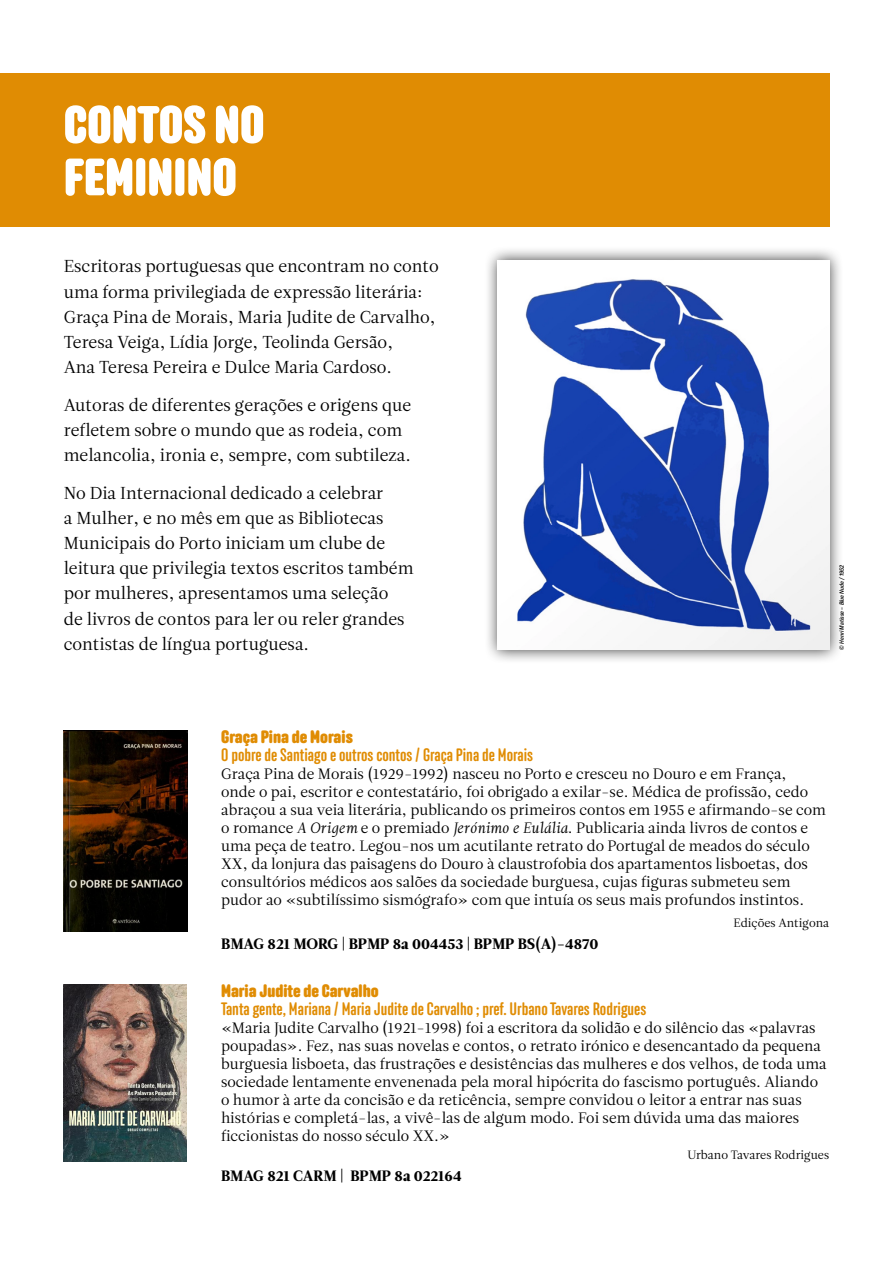
<style>
.page{position:relative;width:893px;height:1263px;background:#fff}
.page>*{position:absolute;margin:0;border:0;box-sizing:border-box;transform-origin:0 0}
.t1{font:700 52.5px/52.5px "Anchor";color:#fff}
.t2{font:500 18px "Anchor";color:#e08c03}
.t3{font:700 18px "Anchor";color:#e08c03}
.t4{font:17.25px/25px "Leitura Roman 1";color:#000}
.t5{font:15px/18px "Leitura Roman 1";color:#000}
.t6{font:15px "Leitura Roman 4";color:#000}
.t7{font:12px "Leitura Roman 1";color:#000}
.t8{font:italic 500 condensed 6px "GT America";color:#000}
.s1{font-family:"Leitura Italic 1"}
</style>
<div class="page">
<div style="left:0;top:74px;width:829px;height:153px;background:#e08c03"></div>
<img style="left:64px;top:730px;width:123px;height:201px">
<img style="left:64px;top:984px;width:123px;height:177px">
<div style="left:484px;top:246px;width:360px;height:418px;background:#000;opacity:.75"></div>
<img style="left:498px;top:260px;width:331px;height:389px">
<h1 class="t1" style="left:64px;top:98px;width:202px">CONTOS NO<br>FEMININO</h1>
<p class="t4" style="left:64px;top:254px;width:376px">Escritoras portuguesas que encontram no conto uma forma privilegiada de expressão literária:<br>Graça Pina de Morais, Maria Judite de Carvalho, Teresa Veiga, Lídia Jorge, Teolinda Gersão,<br>Ana Teresa Pereira e Dulce Maria Cardoso.</p>
<p class="t4" style="left:64px;top:393px;width:349px">Autoras de diferentes gerações e origens que refletem sobre o mundo que as rodeia, com melancolia, ironia e, sempre, com subtileza.</p>
<p class="t4" style="left:64px;top:481px;width:351px">No Dia Internacional dedicado a celebrar<br>a Mulher, e no mês em que as Bibliotecas Municipais do Porto iniciam um clube de leitura que privilegia textos escritos também por mulheres, apresentamos uma seleção<br>de livros de contos para ler ou reler grandes contistas de língua portuguesa.</p>
<p class="t8" style="left:838px;top:649px;width:86px;rotate:-90deg">© Henri Matisse – Blue Nude / 1952</p>
<p class="t3" style="left:221px;top:726px;width:133px">Graça Pina de Morais</p>
<p class="t2" style="left:221px;top:744px;width:313px">O pobre de Santiago e outros contos / Graça Pina de Morais</p>
<p class="t5" style="left:221px;top:765px;width:606px">Graça Pina de Morais (1929-1992) nasceu no Porto e cresceu no Douro e em França,<br>onde o pai, escritor e contestatário, foi obrigado a exilar-se. Médica de profissão, cedo abraçou a sua veia literária, publicando os primeiros contos em 1955 e afirmando-se com o romance <span class="s1">A Origem</span> e o premiado <span class="s1">Jerónimo e Eulália</span>. Publicaria ainda livros de contos e uma peça de teatro. Legou-nos um acutilante retrato do Portugal de meados do século XX, da lonjura das paisagens do Douro à claustrofobia dos apartamentos lisboetas, dos consultórios médicos aos salões da sociedade burguesa, cujas figuras submeteu sem pudor ao «subtilíssimo sismógrafo» com que intuía os seus mais profundos instintos.</p>
<p class="t7" style="left:734px;top:916px;width:97px">Edições Antigona</p>
<p class="t6" style="left:221px;top:935px;width:379px">BMAG 821 MORG | BPMP 8a 004453 | BPMP BS(A)-4870</p>
<p class="t3" style="left:221px;top:980px;width:159px">Maria Judite de Carvalho</p>
<p class="t2" style="left:221px;top:999px;width:427px">Tanta gente, Mariana / Maria Judite de Carvalho ; pref. Urbano Tavares Rodrigues</p>
<p class="t5" style="left:221px;top:1019px;width:607px">«Maria Judite Carvalho (1921-1998) foi a escritora da solidão e do silêncio das «palavras poupadas». Fez, nas suas novelas e contos, o retrato irónico e desencantado da pequena burguesia lisboeta, das frustrações e desistências das mulheres e dos velhos, de toda uma sociedade lentamente envenenada pela moral hipócrita do fascismo português. Aliando o humor à arte da concisão e da reticência, sempre convidou o leitor a entrar nas suas histórias e completá-las, a vivê-las de algum modo. Foi sem dúvida uma das maiores ficcionistas do nosso século XX.»</p>
<p class="t7" style="left:687px;top:1148px;width:143px">Urbano Tavares Rodrigues</p>
<p class="t6" style="left:221px;top:1167px;width:242px">BMAG 821 CARM | BPMP 8a 022164</p>
</div>
